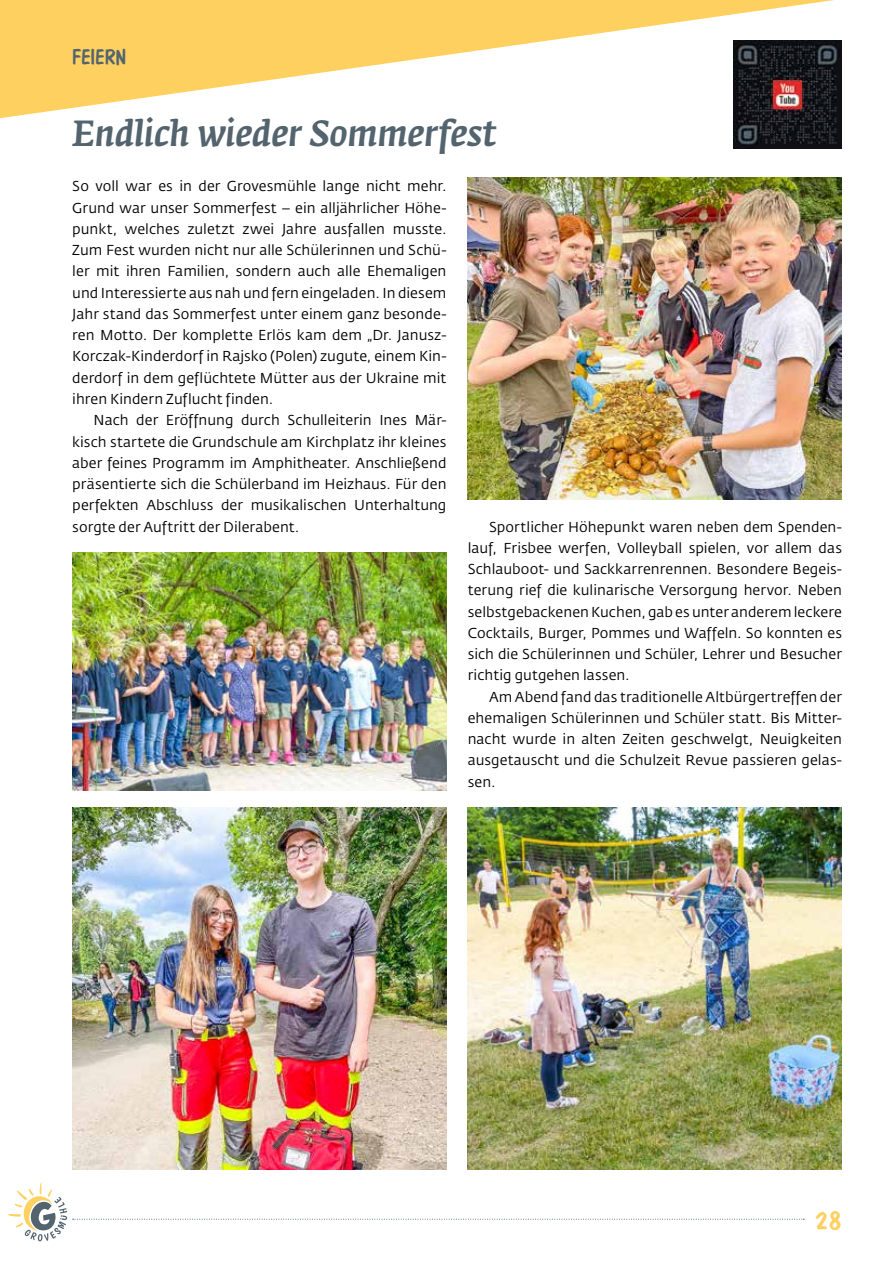
<style>
.page{position:relative;width:893px;height:1263px;background:#fff}
.page>*{position:absolute;margin:0;border:0;box-sizing:border-box;transform-origin:0 0}
.t1{font:italic 500 36px "Fedra Serif A";letter-spacing:-.005em;color:#53646f}
.t2{font:27px "Dom Casual D";color:#fed060}
.t3{font:21px "Dom Casual D";letter-spacing:-.005em;color:#53646f}
.t4{font:14.25px/21.3px "Fedra Sans Std";letter-spacing:.005em;color:#000;text-align:justify}
</style>
<div class="page">
<svg style="left:9px;top:1182px;width:58px;height:59px"></svg>
<svg style="left:0;top:0;width:834px;height:118px;fill:#fed060"></svg>
<svg style="left:73px;top:1219px;width:731px;height:1px"></svg>
<img style="left:72px;top:808px;width:374px;height:361px">
<img style="left:72px;top:553px;width:374px;height:238px">
<img style="left:468px;top:808px;width:374px;height:361px">
<img style="left:468px;top:178px;width:374px;height:322px">
<img style="left:733px;top:41px;width:109px;height:108px">
<h3 class="t3" style="left:72px;top:45px;width:56px">FEIERN</h3>
<h1 class="t1" style="left:72px;top:113px;width:426px">Endlich wieder Sommerfest</h1>
<p class="t4" style="left:72px;top:176px;width:376px">So voll war es in der Grovesmühle lange nicht mehr.<br>Grund war unser Sommerfest – ein alljährlicher Höhe&shy;punkt, welches zuletzt zwei Jahre ausfallen musste.<br>Zum Fest wurden nicht nur alle Schülerinnen und Schü&shy;ler mit ihren Familien, sondern auch alle Ehemaligen und Interessierte aus nah und fern eingeladen. In diesem Jahr stand das Sommerfest unter einem ganz besonde&shy;ren Motto. Der komplette Erlös kam dem „Dr. Janusz-Korczak-Kinderdorf in Rajsko (Polen) zugute, einem Kin&shy;derdorf in dem geflüchtete Mütter aus der Ukraine mit ihren Kindern Zuflucht finden.</p>
<p class="t4" style="left:72px;top:410px;width:376px;text-indent:21px">Nach der Eröffnung durch Schulleiterin Ines Mär&shy;kisch startete die Grundschule am Kirchplatz ihr kleines aber feines Programm im Amphitheater. Anschließend präsentierte sich die Schülerband im Heizhaus. Für den perfekten Abschluss der musikalischen Unterhaltung sorgte der Auftritt der Dilerabent.</p>
<p class="t4" style="left:468px;top:516px;width:376px;text-indent:21px">Sportlicher Höhepunkt waren neben dem Spenden&shy;lauf, Frisbee werfen, Volleyball spielen, vor allem das Schlauboot- und Sackkarrenrennen. Besondere Begeis&shy;terung rief die kulinarische Versorgung hervor. Neben selbstgebackenen Kuchen, gab es unter anderem leckere Cocktails, Burger, Pommes und Waffeln. So konnten es sich die Schülerinnen und Schüler, Lehrer und Besucher richtig gutgehen lassen.</p>
<p class="t4" style="left:468px;top:686px;width:376px;text-indent:21px">Am Abend fand das traditionelle Altbürgertreffen der ehemaligen Schülerinnen und Schüler statt. Bis Mitter&shy;nacht wurde in alten Zeiten geschwelgt, Neuigkeiten ausgetauscht und die Schulzeit Revue passieren gelas&shy;sen.</p>
<h2 class="t2" style="left:815px;top:1204px;width:28px">28</h2>
</div>
